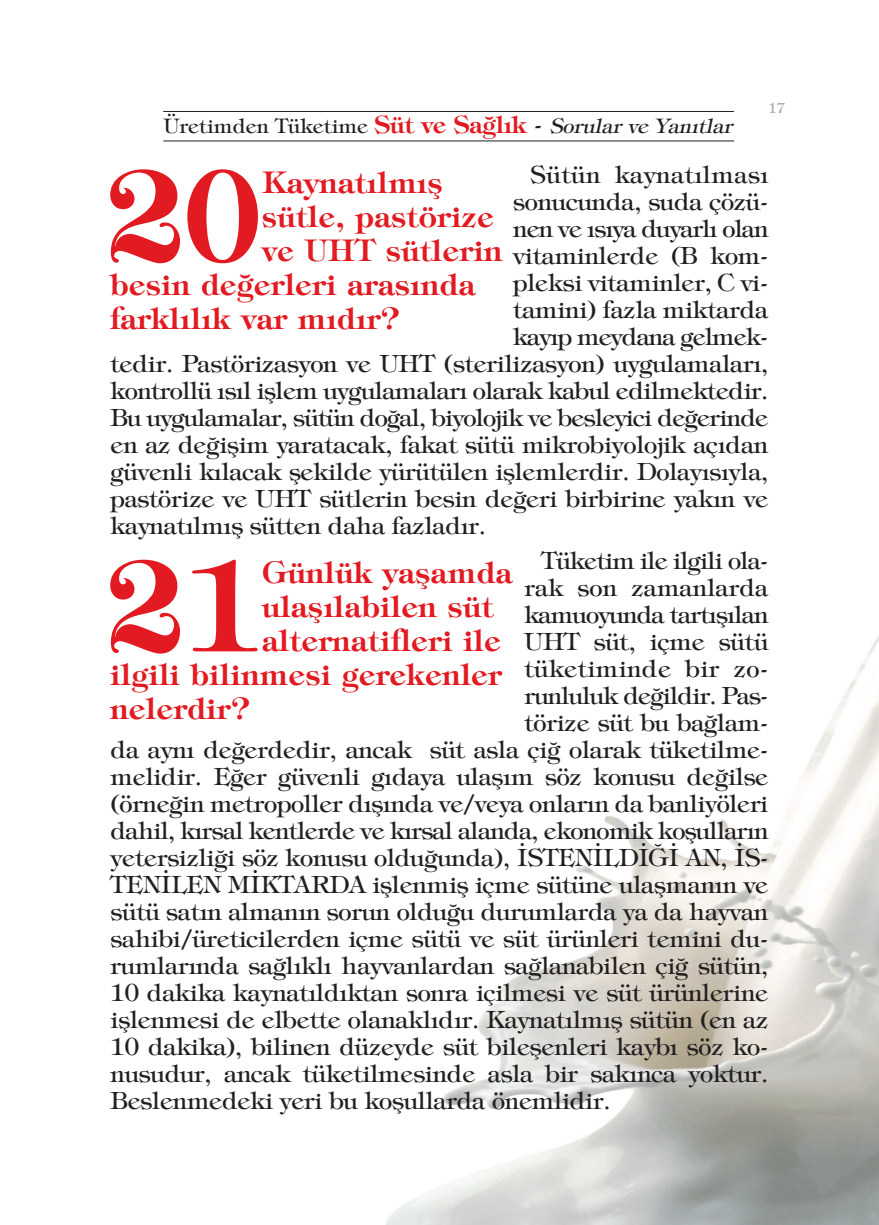
<style>
.page{position:relative;width:879px;height:1225px;background:#fff}
.page>*{position:absolute;margin:0;border:0;box-sizing:border-box;transform-origin:0 0}
.t1{font:700 125px "Tiffany";color:#e21a21}
.t2{font:700 30px "Tiffany";letter-spacing:.015em;color:#e21a21}
.t3{font:23.8px "Tiffany";letter-spacing:-.01em;color:#231f20}
.t4{font:23.8px "Tiffany";letter-spacing:-.03em;color:#231f20}
.t5{font:23.8px "Tiffany";letter-spacing:-.035em;color:#231f20}
.t6{font:23.8px "Tiffany";letter-spacing:-.04em;color:#231f20}
.t7{font:23.8px "Tiffany";letter-spacing:.02em;color:#231f20}
.t8{font:23.8px "Tiffany";letter-spacing:.015em;color:#231f20}
.t9{font:20px "Tiffany";color:#231f20}
.t10{font:14px "Tiffany";color:#a8a9ad}
.s1{font-weight:700;font-size:24px;color:#e21a21}
.s2{font-size:24px}
.s3{font-style:italic}
</style>
<div class="page">
<img style="left:386px;top:635px;width:493px;height:589px">
<hr style="left:163px;top:140px;width:571px;height:1px;background:#231f20">
<hr style="left:163px;top:111px;width:571px;height:1px;background:#231f20">
<p class="t9" style="left:164px;top:118px;width:574px">Üretimden Tüketime <span class="s1">Süt ve Sağlık</span> <span class="s2">-</span> <span class="s3">Sorular ve Yanıtlar</span></p>
<p class="t10" style="left:768px;top:102px;width:18px">17</p>
<p class="t7" style="left:530px;top:165px;width:240px">Sütün kaynatılması</p>
<p class="t3" style="left:513px;top:192px;width:256px">sonucunda, suda çözü-</p>
<p class="t6" style="left:513px;top:219px;width:257px">nen ve ısıya duyarlı olan</p>
<p class="t3" style="left:513px;top:246px;width:256px">vitaminlerde (B kom-</p>
<p class="t3" style="left:513px;top:273px;width:256px">pleksi vitaminler, C vi-</p>
<p class="t3" style="left:513px;top:300px;width:257px">tamini) fazla miktarda</p>
<p class="t5" style="left:513px;top:327px;width:256px">kayıp meydana gelmek-</p>
<p class="t3" style="left:111px;top:354px;width:659px">tedir. Pastörizasyon ve UHT (sterilizasyon) uygulamaları,</p>
<p class="t3" style="left:111px;top:381px;width:659px">kontrollü ısıl işlem uygulamaları olarak kabul edilmektedir.</p>
<p class="t4" style="left:111px;top:408px;width:659px">Bu uygulamalar, sütün doğal, biyolojik ve besleyici değerinde</p>
<p class="t3" style="left:111px;top:435px;width:659px">en az değişim yaratacak, fakat sütü mikrobiyolojik açıdan</p>
<p class="t3" style="left:111px;top:462px;width:659px">güvenli kılacak şekilde yürütülen işlemlerdir. Dolayısıyla,</p>
<p class="t3" style="left:111px;top:489px;width:659px">pastörize ve UHT sütlerin besin değeri birbirine yakın ve</p>
<p class="t3" style="left:111px;top:516px;width:377px">kaynatılmış sütten daha fazladır.</p>
<h1 class="t1" style="left:107px;top:169px;width:155px">20</h1>
<p class="t2" style="left:262px;top:171px;width:182px">Kaynatılmış</p>
<p class="t2" style="left:262px;top:205px;width:233px">sütle, pastörize</p>
<p class="t2" style="left:262px;top:239px;width:242px">ve UHT sütlerin</p>
<p class="t2" style="left:111px;top:273px;width:366px">besin değerleri arasında</p>
<p class="t2" style="left:111px;top:307px;width:291px">farklılık var mıdır?</p>
<p class="t4" style="left:541px;top:551px;width:228px">Tüketim ile ilgili ola-</p>
<p class="t3" style="left:524px;top:578px;width:245px">rak son zamanlarda</p>
<p class="t5" style="left:524px;top:605px;width:245px">kamuoyunda tartışılan</p>
<p class="t3" style="left:524px;top:632px;width:245px">UHT süt, içme sütü</p>
<p class="t8" style="left:524px;top:659px;width:245px">tüketiminde bir zo-</p>
<p class="t4" style="left:524px;top:686px;width:245px">runluluk değildir. Pas-</p>
<p class="t3" style="left:524px;top:713px;width:245px">törize süt bu bağlam-</p>
<p class="t3" style="left:111px;top:740px;width:659px">da aynı değerdedir, ancak süt asla çiğ olarak tüketilme-</p>
<p class="t3" style="left:111px;top:767px;width:659px">melidir. Eğer güvenli gıdaya ulaşım söz konusu değilse</p>
<p class="t3" style="left:111px;top:794px;width:659px">(örneğin metropoller dışında ve/veya onların da banliyöleri</p>
<p class="t4" style="left:111px;top:821px;width:659px">dahil, kırsal kentlerde ve kırsal alanda, ekonomik koşulların</p>
<p class="t3" style="left:111px;top:848px;width:659px">yetersizliği söz konusu olduğunda), İSTENİLDİĞİ AN, İS-</p>
<p class="t3" style="left:111px;top:875px;width:659px">TENİLEN MİKTARDA işlenmiş içme sütüne ulaşmanın ve</p>
<p class="t3" style="left:111px;top:902px;width:659px">sütü satın almanın sorun olduğu durumlarda ya da hayvan</p>
<p class="t3" style="left:111px;top:929px;width:659px">sahibi/üreticilerden içme sütü ve süt ürünleri temini du-</p>
<p class="t3" style="left:111px;top:956px;width:659px">rumlarında sağlıklı hayvanlardan sağlanabilen çiğ sütün,</p>
<p class="t3" style="left:111px;top:983px;width:659px">10 dakika kaynatıldıktan sonra içilmesi ve süt ürünlerine</p>
<p class="t3" style="left:111px;top:1010px;width:659px">işlenmesi de elbette olanaklıdır. Kaynatılmış sütün (en az</p>
<p class="t3" style="left:111px;top:1037px;width:659px">10 dakika), bilinen düzeyde süt bileşenleri kaybı söz ko-</p>
<p class="t3" style="left:111px;top:1064px;width:659px">nusudur, ancak tüketilmesinde asla bir sakınca yoktur.</p>
<p class="t3" style="left:111px;top:1091px;width:501px">Beslenmedeki yeri bu koşullarda önemlidir.</p>
<h1 class="t1" style="left:107px;top:560px;width:155px">21</h1>
<p class="t2" style="left:262px;top:561px;width:252px">Günlük yaşamda</p>
<p class="t2" style="left:262px;top:595px;width:233px">ulaşılabilen süt</p>
<p class="t2" style="left:262px;top:629px;width:240px">alternatifleri ile</p>
<p class="t2" style="left:111px;top:663px;width:393px">ilgili bilinmesi gerekenler</p>
<p class="t2" style="left:111px;top:697px;width:141px">nelerdir?</p>
</div>
